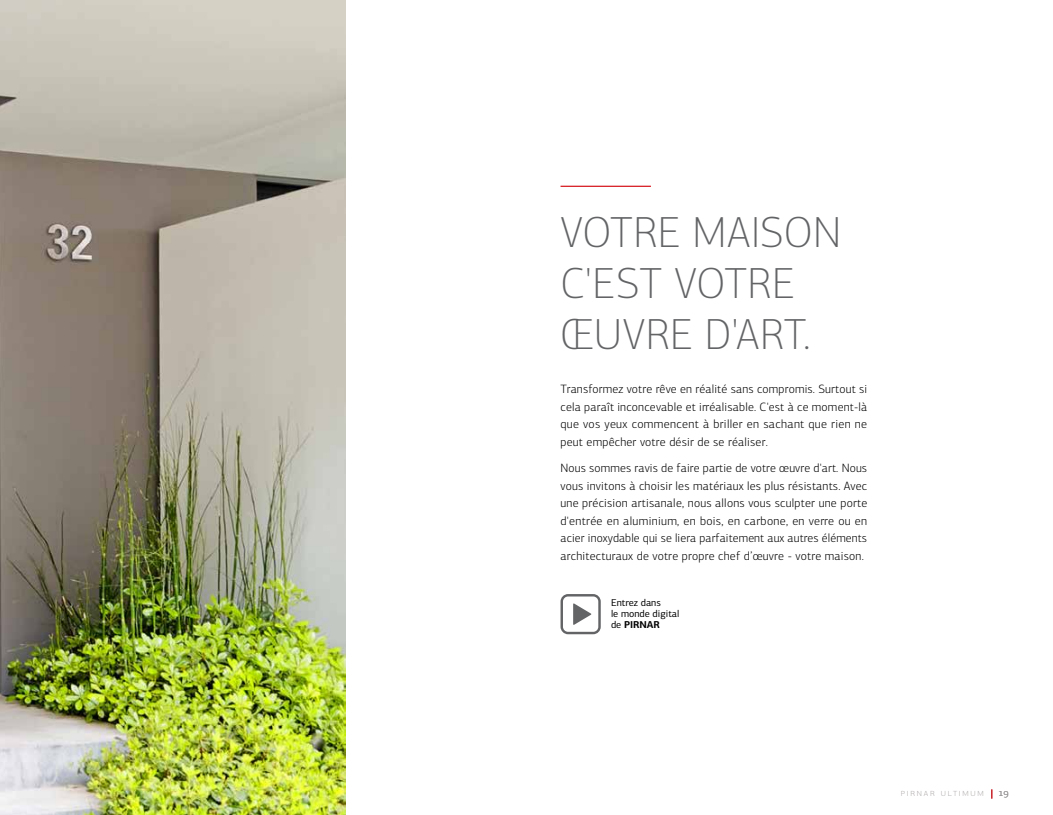
<style>
.page{position:relative;width:1053px;height:815px;background:#fff}
.page>*{position:absolute;margin:0;border:0;box-sizing:border-box;transform-origin:0 0}
.t1{font:100 43.75px/51.2px "PF Agora Sans Pro";letter-spacing:.005em;color:#636466}
.t2{font:300 12.12px/17.5px "PF Agora Sans Pro";letter-spacing:.015em;color:#000;text-align:justify}
.t3{font:10px/11.2px "PF Agora Sans Pro";color:#000}
.t4{font:100 10px "PF Agora Sans Pro";letter-spacing:.175em;color:#a7a2a1}
.t5{font:300 10px "PF Agora Sans Pro";color:#58595b}
.s1{font-weight:700}
</style>
<div class="page">
<img style="left:0;top:0;width:345px;height:815px">
<hr style="left:560px;top:186px;width:91px;height:1px;background:#d71920">
<svg style="left:560px;top:594px;width:40px;height:40px"></svg>
<h1 class="t1" style="left:560px;top:207px;width:282px">VOTRE MAISON<br>C'EST VOTRE<br>ŒUVRE D'ART.</h1>
<p class="t2" style="left:560px;top:381px;width:308px">Transformez votre rêve en réalité sans compromis. Surtout si cela paraît inconcevable et irréalisable. C'est à ce moment-là que vos yeux commencent à briller en sachant que rien ne peut empêcher votre désir de se réaliser.</p>
<p class="t2" style="left:560px;top:459px;width:308px">Nous sommes ravis de faire partie de votre œuvre d'art. Nous vous invitons à choisir les matériaux les plus résistants. Avec une précision artisanale, nous allons vous sculpter une porte d'entrée en aluminium, en bois, en carbone, en verre ou en acier inoxydable qui se liera parfaitement aux autres éléments architecturaux de votre propre chef d’œuvre - votre maison.</p>
<p class="t3" style="left:611px;top:597px;width:70px">Entrez dans<br>le monde digital de <span class="s1">PIRNAR</span></p>
<p class="t4" style="left:900px;top:787px;width:85px">PIRNAR ulti mum</p>
<p class="t5" style="left:998px;top:787px;width:11px">19</p>
</div>
